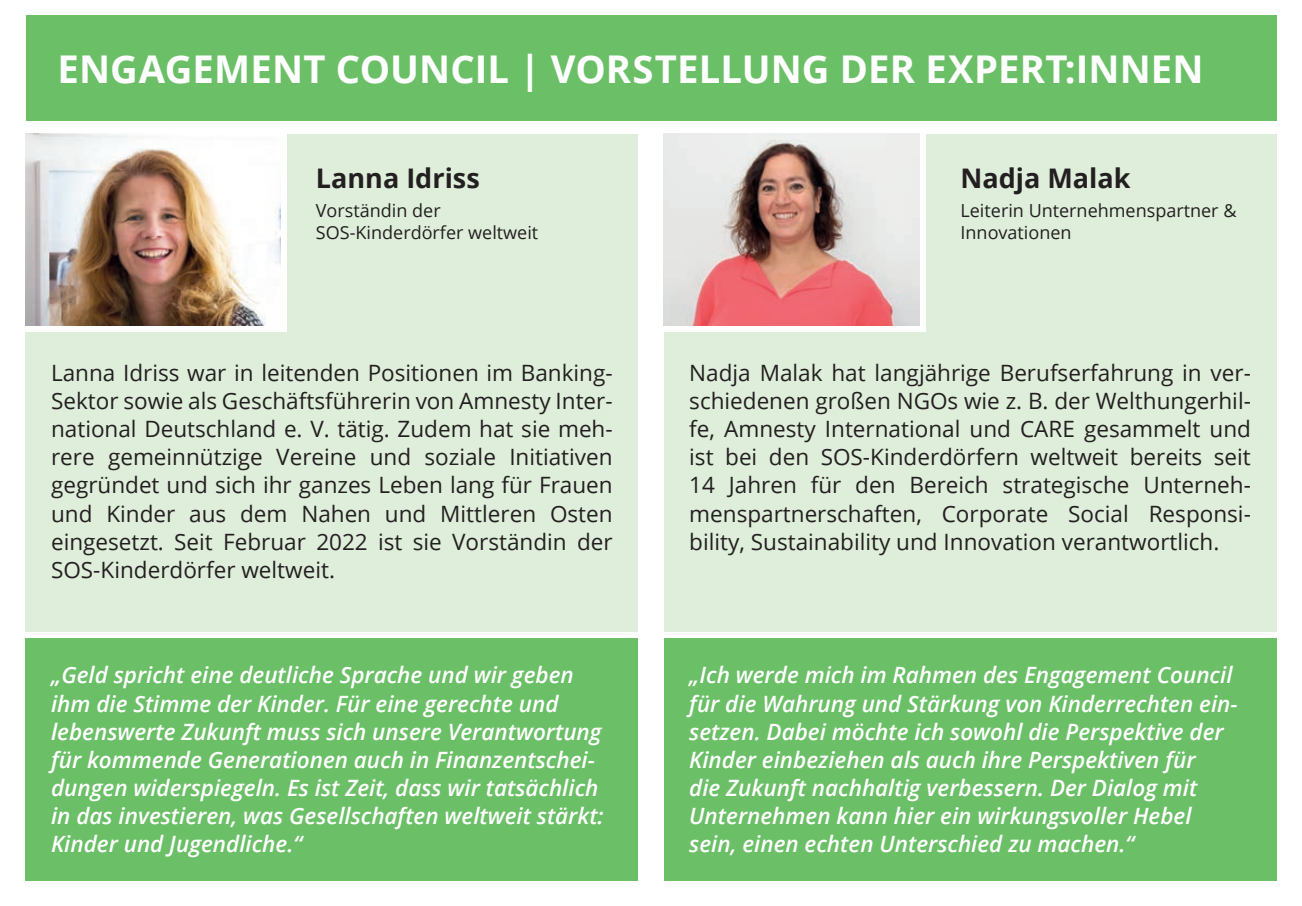
<style>
.page{position:relative;width:1302px;height:906px;background:#fff}
.page>*{position:absolute;margin:0;border:0;box-sizing:border-box;transform-origin:0 0}
.t1{font:700 38.25px "Open Sans";color:#fff}
.t2{font:700 27px "Open Sans";color:#231f20}
.t3{font:22.5px/28.1px "Open Sans";color:#231f20;text-align:justify}
.t4{font:italic 600 22.5px/28.1px "Open Sans";color:#fff}
.t5{font:18px/22.5px "Open Sans";color:#231f20}
</style>
<div class="page">
<div style="left:26px;top:638px;width:612px;height:242px;background:#6bc067"></div>
<div style="left:663px;top:638px;width:613px;height:242px;background:#6bc067"></div>
<div style="left:26px;top:134px;width:612px;height:497px;background:#dfeedb"></div>
<div style="left:663px;top:134px;width:613px;height:497px;background:#dfeedb"></div>
<div style="left:26px;top:134px;width:261px;height:198px;background:#fff"></div>
<svg style="left:663px;top:134px;width:262px;height:198px;background:#faf1f2"></svg>
<div style="left:26px;top:15px;width:1250px;height:106px;background:#6bc067"></div>
<img style="left:26px;top:134px;width:255px;height:191px">
<img style="left:663px;top:134px;width:255px;height:191px">
<h1 class="t1" style="left:57px;top:42px;width:1147px">ENGAGEMENT COUNCIL | VORSTELLUNG DER EXPERT:INNEN</h1>
<p class="t2" style="left:316px;top:159px;width:165px">Lanna Idriss</p>
<p class="t5" style="left:316px;top:198px;width:224px">Vorständin der<br>SOS-Kinderdörfer weltweit</p>
<p class="t3" style="left:51px;top:358px;width:563px">Lanna Idriss war in leitenden Positionen im Banking-Sektor sowie als Geschäftsführerin von Amnesty Inter&shy;national Deutschland e. V. tätig. Zudem hat sie meh&shy;rere gemeinnützige Vereine und soziale Initiativen gegründet und sich ihr ganzes Leben lang für Frauen und Kinder aus dem Nahen und Mittleren Osten eingesetzt. Seit Februar 2022 ist sie Vorständin der SOS-Kinderdörfer weltweit.</p>
<p class="t4" style="left:51px;top:661px;width:554px">„Geld spricht eine deutliche Sprache und wir geben ihm die Stimme der Kinder. Für eine gerechte und lebenswerte Zukunft muss sich unsere Verantwortung für kommende Generationen auch in Finanzentschei&shy;dungen widerspiegeln. Es ist Zeit, dass wir tatsächlich in das investieren, was Gesellschaften weltweit stärkt:<br>Kinder und Jugendliche.“</p>
<p class="t2" style="left:960px;top:159px;width:171px">Nadja Malak</p>
<p class="t5" style="left:960px;top:198px;width:277px">Leiterin Unternehmenspartner &amp;<br>Innovationen</p>
<p class="t3" style="left:689px;top:358px;width:563px">Nadja Malak hat langjährige Berufserfahrung in ver&shy;schiedenen großen NGOs wie z. B. der Welthungerhil&shy;fe, Amnesty International und CARE gesammelt und ist bei den SOS-Kinderdörfern weltweit bereits seit 14 Jahren für den Bereich strategische Unterneh&shy;menspartnerschaften, Corporate Social Responsi&shy;bility, Sustainability und Innovation verantwortlich.</p>
<p class="t4" style="left:689px;top:661px;width:549px">„Ich werde mich im Rahmen des Engagement Council für die Wahrung und Stärkung von Kinderrechten ein&shy;setzen. Dabei möchte ich sowohl die Perspektive der Kinder einbeziehen als auch ihre Perspektiven für<br>die Zukunft nachhaltig verbessern. Der Dialog mit Unternehmen kann hier ein wirkungsvoller Hebel sein, einen echten Unterschied zu machen.“</p>
</div>
